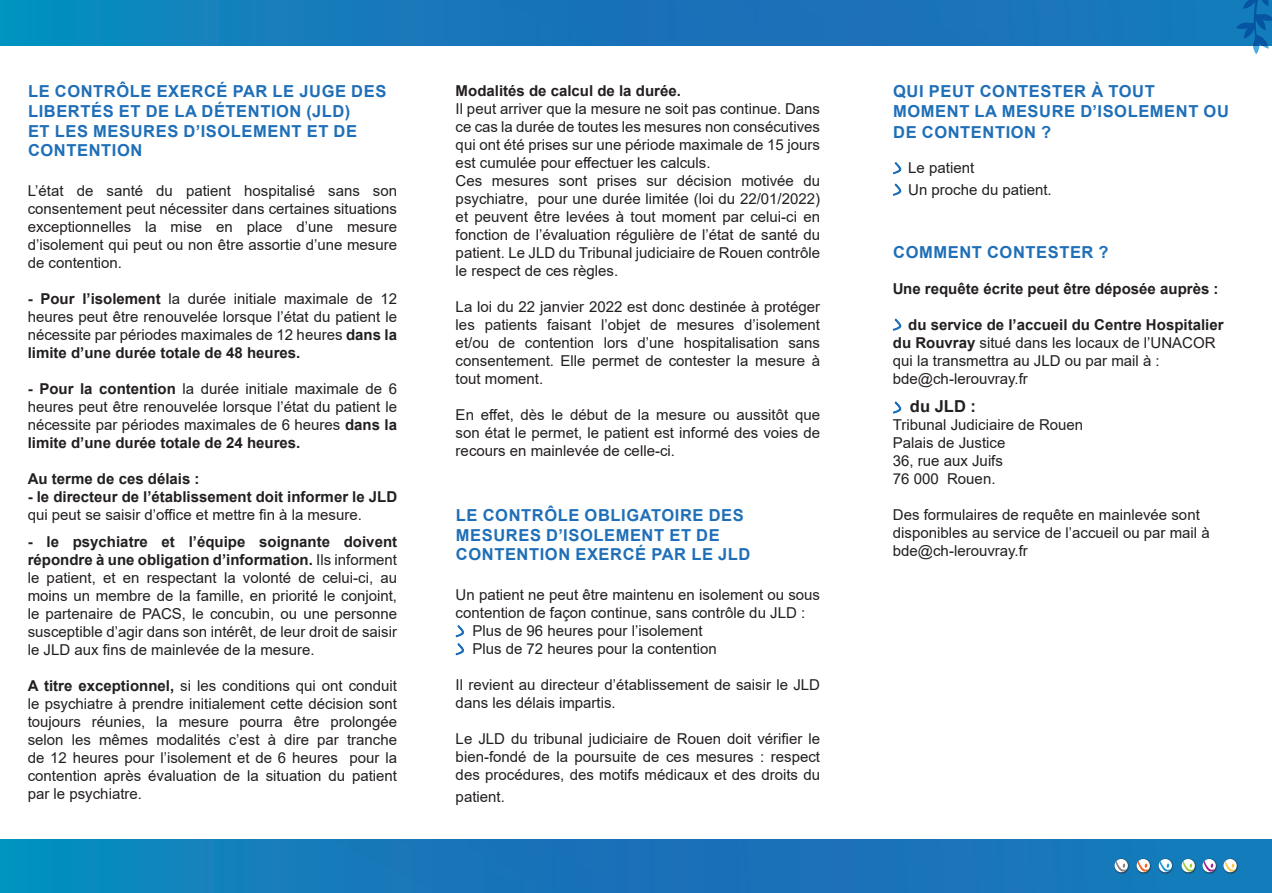
<style>
.page{position:relative;width:1272px;height:893px;background:#fff}
.page>*{position:absolute;margin:0;border:0;box-sizing:border-box;transform-origin:0 0}
.t1{font:700 16.5px/19.8px "Arial";letter-spacing:.035em;color:#1f6fb8}
.t2{font:700 16.5px "Arial";color:#231f20}
.t3{font:15px/18px "Arial";color:#231f20;text-align:justify}
.t4{font:700 15px/18px "Arial";color:#231f20}
.s1{font-weight:700}
.s2{font-weight:400}
</style>
<div class="page">
<svg style="left:0;top:0;width:1235px;height:46px;background:#1579ba"></svg>
<svg style="left:1235px;top:0;width:36px;height:54px;background:#2d82bd"></svg>
<svg style="left:0;top:840px;width:1271px;height:53px;background:#1579ba"></svg>
<svg style="left:892px;top:162px;width:10px;height:13px"></svg>
<svg style="left:892px;top:183px;width:10px;height:13px"></svg>
<svg style="left:892px;top:318px;width:10px;height:13px"></svg>
<svg style="left:892px;top:401px;width:10px;height:13px"></svg>
<svg style="left:455px;top:625px;width:9px;height:31px"></svg>
<div style="left:1180px;top:858px;width:16px;height:16px;background:#231f20;opacity:.75"></div>
<svg style="left:1181px;top:859px;width:13px;height:13px"></svg>
<div style="left:1222px;top:858px;width:16px;height:16px;background:#231f20;opacity:.75"></div>
<svg style="left:1223px;top:859px;width:13px;height:13px"></svg>
<div style="left:1201px;top:858px;width:16px;height:16px;background:#231f20;opacity:.75"></div>
<svg style="left:1202px;top:859px;width:13px;height:13px"></svg>
<div style="left:1157px;top:858px;width:16px;height:16px;background:#231f20;opacity:.75"></div>
<svg style="left:1158px;top:859px;width:13px;height:13px"></svg>
<div style="left:1135px;top:858px;width:16px;height:16px;background:#231f20;opacity:.75"></div>
<svg style="left:1136px;top:859px;width:13px;height:13px"></svg>
<div style="left:1113px;top:858px;width:16px;height:16px;background:#231f20;opacity:.75"></div>
<svg style="left:1114px;top:859px;width:13px;height:13px"></svg>
<p class="t1" style="left:28px;top:82px;width:360px">LE CONTRÔLE EXERCÉ PAR LE JUGE DES<br>LIBERTÉS ET DE LA DÉTENTION (JLD)<br>ET LES MESURES D’ISOLEMENT ET DE<br>CONTENTION</p>
<p class="t3" style="left:28px;top:182px;width:371px">L’état de santé du patient hospitalisé sans son consentement peut nécessiter dans certaines situations exceptionnelles la mise en place d’une mesure d’isolement qui peut ou non être assortie d’une mesure de contention.</p>
<p class="t3" style="left:28px;top:290px;width:371px"><span class="s1">- Pour l’isolement</span> la durée initiale maximale de 12 heures peut être renouvelée lorsque l’état du patient le nécessite par périodes maximales de 12 heures <span class="s1">dans la limite d’une durée totale de 48 heures.</span></p>
<p class="t3" style="left:28px;top:380px;width:371px"><span class="s1">- Pour la contention</span> la durée initiale maximale de 6 heures peut être renouvelée lorsque l’état du patient le nécessite par périodes maximales de 6 heures <span class="s1">dans la limite d’une durée totale de 24 heures.</span></p>
<p class="t4" style="left:28px;top:470px;width:173px">Au terme de ces délais :</p>
<p class="t4" style="left:28px;top:488px;width:371px">- le directeur de l’établissement doit informer le JLD <span class="s2">qui peut se saisir d’office et mettre fin à la mesure.</span></p>
<p class="t3" style="left:28px;top:533px;width:371px"><span class="s1">- le psychiatre et l’équipe soignante doivent répondre à une obligation d’information.</span> Ils informent le patient, et en respectant la volonté de celui-ci, au moins un membre de la famille, en priorité le conjoint, le partenaire de PACS, le concubin, ou une personne susceptible d’agir dans son intérêt, de leur droit de saisir le JLD aux fins de mainlevée de la mesure.</p>
<p class="t3" style="left:28px;top:677px;width:371px"><span class="s1">A titre exceptionnel,</span> si les conditions qui ont conduit le psychiatre à prendre initialement cette décision sont toujours réunies, la mesure pourra être prolongée selon les mêmes modalités c’est à dire par tranche de 12 heures pour l’isolement et de 6 heures pour la contention après évaluation de la situation du patient par le psychiatre.</p>
<p class="t4" style="left:455px;top:82px;width:227px">Modalités de calcul de la durée.</p>
<p class="t3" style="left:455px;top:100px;width:366px">Il peut arriver que la mesure ne soit pas continue. Dans ce cas la durée de toutes les mesures non consécutives qui ont été prises sur une période maximale de 15 jours est cumulée pour effectuer les calculs.</p>
<p class="t3" style="left:455px;top:172px;width:366px">Ces mesures sont prises sur décision motivée du psychiatre, pour une durée limitée (loi du 22/01/2022) et peuvent être levées à tout moment par celui-ci en fonction de l’évaluation régulière de l’état de santé du patient. Le JLD du Tribunal judiciaire de Rouen contrôle le respect de ces règles.</p>
<p class="t3" style="left:455px;top:298px;width:366px">La loi du 22 janvier 2022 est donc destinée à protéger les patients faisant l’objet de mesures d’isolement et/ou de contention lors d’une hospitalisation sans consentement. Elle permet de contester la mesure à tout moment.</p>
<p class="t3" style="left:455px;top:406px;width:366px">En effet, dès le début de la mesure ou aussitôt que son état le permet, le patient est informé des voies de recours en mainlevée de celle-ci.</p>
<p class="t1" style="left:456px;top:505px;width:296px">LE CONTRÔLE OBLIGATOIRE DES<br>MESURES D’ISOLEMENT ET DE<br>CONTENTION EXERCÉ PAR LE JLD</p>
<p class="t3" style="left:455px;top:586px;width:366px">Un patient ne peut être maintenu en isolement ou sous contention de façon continue, sans contrôle du JLD :</p>
<p class="t3" style="left:472px;top:622px;width:232px">Plus de 96 heures pour l’isolement</p>
<p class="t3" style="left:472px;top:640px;width:246px">Plus de 72 heures pour la contention</p>
<p class="t3" style="left:455px;top:676px;width:366px">Il revient au directeur d’établissement de saisir le JLD dans les délais impartis.</p>
<p class="t3" style="left:455px;top:730px;width:366px">Le JLD du tribunal judiciaire de Rouen doit vérifier le bien-fondé de la poursuite de ces mesures : respect des procédures, des motifs médicaux et des droits du</p>
<p class="t3" style="left:455px;top:787px;width:51px">patient.</p>
<p class="t1" style="left:893px;top:82px;width:337px">QUI PEUT CONTESTER À TOUT<br>MOMENT LA MESURE D’ISOLEMENT OU</p>
<p class="t1" style="left:893px;top:123px;width:159px">DE CONTENTION ?</p>
<p class="t3" style="left:908px;top:159px;width:67px">Le patient</p>
<p class="t3" style="left:908px;top:180px;width:145px">Un proche du patient.</p>
<p class="t1" style="left:893px;top:242px;width:217px">COMMENT CONTESTER ?</p>
<p class="t4" style="left:892px;top:279px;width:327px">Une requête écrite peut être déposée auprès :</p>
<p class="t3" style="left:892px;top:315px;width:332px;text-align:left;text-indent:15px"><span class="s1">du service de l’accueil du Centre Hospitalier du Rouvray</span> situé dans les locaux de l’UNACOR qui la transmettra au JLD ou par mail à :</p>
<p class="t3" style="left:892px;top:369px;width:137px">bde@ch-lerouvray.fr</p>
<p class="t2" style="left:910px;top:395px;width:67px">du JLD :</p>
<p class="t3" style="left:892px;top:416px;width:192px">Tribunal Judiciaire de Rouen</p>
<p class="t3" style="left:892px;top:434px;width:114px">Palais de Justice</p>
<p class="t3" style="left:892px;top:452px;width:112px">36, rue aux Juifs</p>
<p class="t3" style="left:892px;top:470px;width:104px">76 000 Rouen.</p>
<p class="t3" style="left:892px;top:506px;width:318px;text-align:left">Des formulaires de requête en mainlevée sont disponibles au service de l’accueil ou par mail à bde@ch-lerouvray.fr</p>
</div>
